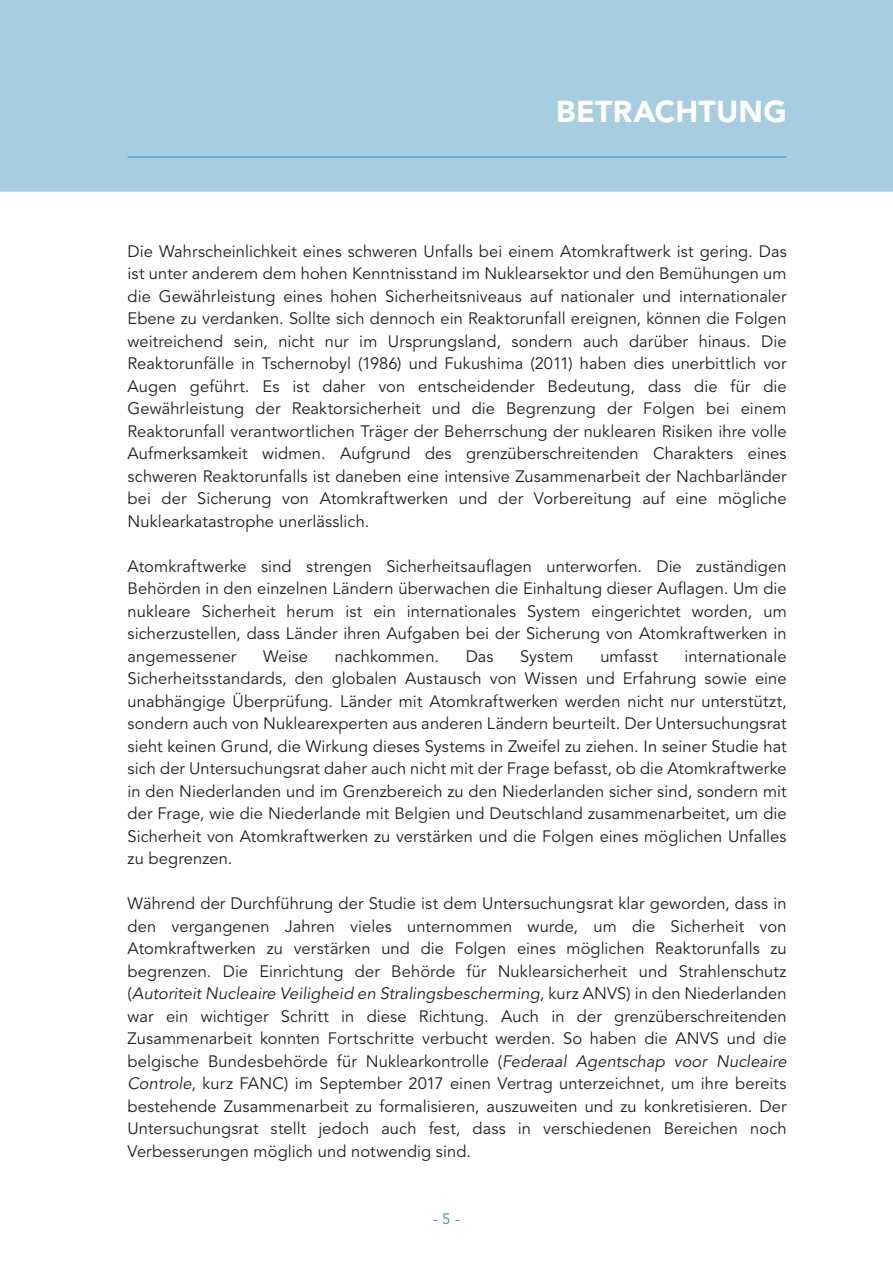
<style>
.page{position:relative;width:893px;height:1263px;background:#fff}
.page>*{position:absolute;margin:0;border:0;box-sizing:border-box;transform-origin:0 0}
.Hoofdstuk_kop_-nr{font:900 30px "Avenir LT Std";letter-spacing:.005em;color:#fff}
.Bodytekst{font:16.5px/22.5px "Avenir LT Std";letter-spacing:.005em;color:#231f20;text-align:justify}
.t1{font:15px "Avenir LT Std";color:#2f97b9}
.s1{font-style:italic}
</style>
<div class="page">
<div style="left:0;top:0;width:893px;height:192px;background:#a7cde0"></div>
<hr style="left:128px;top:157px;width:659px;height:1px;background:#2f97b9">
<p class="Hoofdstuk_kop_-nr" style="left:556px;top:93px;width:232px">BETRACHTUNG</p>
<p class="Bodytekst" style="left:128px;top:240px;width:661px">Die Wahrscheinlichkeit eines schweren Unfalls bei einem Atomkraftwerk ist gering. Das ist unter anderem dem hohen Kenntnisstand im Nuklearsektor und den Bemühungen um die Gewährleistung eines hohen Sicherheitsniveaus auf nationaler und internationaler Ebene zu verdanken. Sollte sich dennoch ein Reaktorunfall ereignen, können die Folgen weitreichend sein, nicht nur im Ursprungsland, sondern auch darüber hinaus. Die Reaktorunfälle in Tschernobyl (1986) und Fukushima (2011) haben dies unerbittlich vor Augen geführt. Es ist daher von entscheidender Bedeutung, dass die für die Gewährleistung der Reaktorsicherheit und die Begrenzung der Folgen bei einem Reaktorunfall verantwortlichen Träger der Beherrschung der nuklearen Risiken ihre volle Aufmerksamkeit widmen. Aufgrund des grenzüberschreitenden Charakters eines schweren Reaktorunfalls ist daneben eine intensive Zusammenarbeit der Nachbarländer bei der Sicherung von Atomkraftwerken und der Vorbereitung auf eine mögliche Nuklearkatastrophe unerlässlich.</p>
<p class="Bodytekst" style="left:128px;top:555px;width:661px">Atomkraftwerke sind strengen Sicherheitsauflagen unterworfen. Die zuständigen Behörden in den einzelnen Ländern überwachen die Einhaltung dieser Auflagen. Um die nukleare Sicherheit herum ist ein internationales System eingerichtet worden, um sicherzustellen, dass Länder ihren Aufgaben bei der Sicherung von Atomkraftwerken in angemessener</p>
<p class="Bodytekst" style="left:263px;top:645px;width:46px">Weise</p>
<p class="Bodytekst" style="left:335px;top:645px;width:106px">nachkommen.</p>
<p class="Bodytekst" style="left:466px;top:645px;width:29px">Das</p>
<p class="Bodytekst" style="left:520px;top:645px;width:55px">System</p>
<p class="Bodytekst" style="left:600px;top:645px;width:59px">umfasst</p>
<p class="Bodytekst" style="left:128px;top:645px;width:661px;text-indent:557px">internationale Sicherheitsstandards, den globalen Austausch von Wissen und Erfahrung sowie eine unabhängige Überprüfung. Länder mit Atomkraftwerken werden nicht nur unterstützt, sondern auch von Nuklearexperten aus anderen Ländern beurteilt. Der Untersuchungsrat sieht keinen Grund, die Wirkung dieses Systems in Zweifel zu ziehen. In seiner Studie hat sich der Untersuchungsrat daher auch nicht mit der Frage befasst, ob die Atomkraftwerke in den Niederlanden und im Grenzbereich zu den Niederlanden sicher sind, sondern mit der Frage, wie die Niederlande mit Belgien und Deutschland zusammenarbeitet, um die Sicherheit von Atomkraftwerken zu verstärken und die Folgen eines möglichen Unfalles zu begrenzen.</p>
<p class="Bodytekst" style="left:128px;top:893px;width:661px">Während der Durchführung der Studie ist dem Untersuchungsrat klar geworden, dass in den vergangenen Jahren vieles unternommen wurde, um die Sicherheit von Atomkraftwerken zu verstärken und die Folgen eines möglichen Reaktorunfalls zu begrenzen. Die Einrichtung der Behörde für Nuklearsicherheit und Strahlenschutz (<span class="s1">Autoriteit Nucleaire Veiligheid en Stralingsbescherming</span>, kurz ANVS) in den Niederlanden war ein wichtiger Schritt in diese Richtung. Auch in der grenzüberschreitenden Zusammenarbeit konnten Fortschritte verbucht werden. So haben die ANVS und die belgische Bundesbehörde für Nuklearkontrolle (<span class="s1">Federaal Agentschap voor Nucleaire Controle</span>, kurz FANC) im September 2017 einen Vertrag unterzeichnet, um ihre bereits bestehende Zusammenarbeit zu formalisieren, auszuweiten und zu konkretisieren. Der Untersuchungsrat stellt jedoch auch fest, dass in verschiedenen Bereichen noch Verbesserungen möglich und notwendig sind.</p>
<p class="t1" style="left:433px;top:1210px;width:29px">- 5 -</p>
</div>
